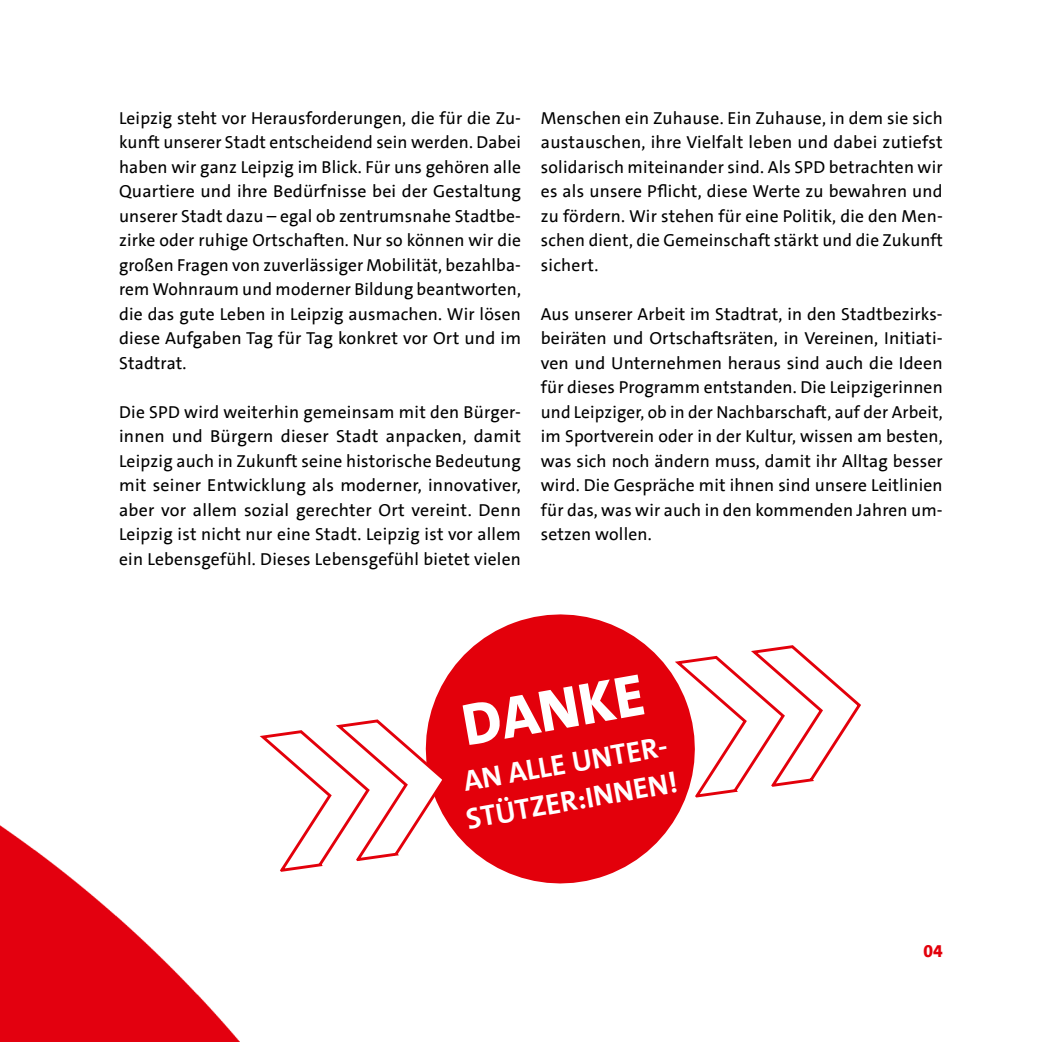
<style>
.page{position:relative;width:1042px;height:1042px;background:#fff}
.page>*{position:absolute;margin:0;border:0;box-sizing:border-box;transform-origin:0 0}
.t1{font:800 59.5px "SPD The Sans Versal";color:#fff}
.t2{font:700 29.4px/37.3px "SPD The Sans Versal";color:#fff}
.t3{font:17.5px/24.5px "SPD The Sans";letter-spacing:.01em;color:#000;text-align:justify}
.t4{font:800 17.5px "SPD The Sans";color:#e3000b}
</style>
<div class="page">
<img style="left:0;top:825px;width:240px;height:217px">
<svg style="left:712px;top:645px;width:149px;height:151px"></svg>
<svg style="left:429px;top:614px;width:283px;height:270px;fill:#e3000b"></svg>
<svg style="left:259px;top:717px;width:189px;height:156px"></svg>
<p class="t3" style="left:119px;top:106px;width:403px">Leipzig steht vor Herausforderungen, die für die Zu&shy;kunft unserer Stadt entscheidend sein werden. Dabei haben wir ganz Leipzig im Blick. Für uns gehören alle Quartiere und ihre Bedürfnisse bei der Gestaltung unserer Stadt dazu – egal ob zentrumsnahe Stadtbe&shy;zirke oder ruhige Ortschaften. Nur so können wir die großen Fragen von zuverlässiger Mobilität, bezahlba&shy;rem Wohnraum und moderner Bildung beantworten, die das gute Leben in Leipzig ausmachen. Wir lösen diese Aufgaben Tag für Tag konkret vor Ort und im Stadtrat.</p>
<p class="t3" style="left:119px;top:400px;width:403px">Die SPD wird weiterhin gemeinsam mit den Bürger&shy;innen und Bürgern dieser Stadt anpacken, damit Leipzig auch in Zukunft seine historische Bedeutung mit seiner Entwicklung als moderner, innovativer, aber vor allem sozial gerechter Ort vereint. Denn Leipzig ist nicht nur eine Stadt. Leipzig ist vor allem ein Lebensgefühl. Dieses Lebensgefühl bietet vielen</p>
<p class="t3" style="left:541px;top:106px;width:403px">Menschen ein Zuhause. Ein Zuhause, in dem sie sich austauschen, ihre Vielfalt leben und dabei zutiefst solidarisch miteinander sind. Als SPD betrachten wir es als unsere Pflicht, diese Werte zu bewahren und zu fördern. Wir stehen für eine Politik, die den Men&shy;schen dient, die Gemeinschaft stärkt und die Zukunft sichert.</p>
<p class="t3" style="left:541px;top:302px;width:403px">Aus unserer Arbeit im Stadtrat, in den Stadtbezirks&shy;beiräten und Ortschaftsräten, in Vereinen, Initiati&shy;ven und Unternehmen heraus sind auch die Ideen für dieses Programm entstanden. Die Leipzigerinnen und Leipziger, ob in der Nachbarschaft, auf der Arbeit, im Sportverein oder in der Kultur, wissen am besten, was sich noch ändern muss, damit ihr Alltag besser wird. Die Gespräche mit ihnen sind unsere Leitlinien für das, was wir auch in den kommenden Jahren um&shy;setzen wollen.</p>
<h1 class="t1" style="left:456px;top:688px;width:186px;rotate:-10deg">Danke</h1>
<h2 class="t2" style="left:457px;top:764px;width:217px;rotate:-10deg">an alle Unter&shy;stützer:innen!</h2>
<p class="t4" style="left:923px;top:940px;width:21px">04</p>
</div>
